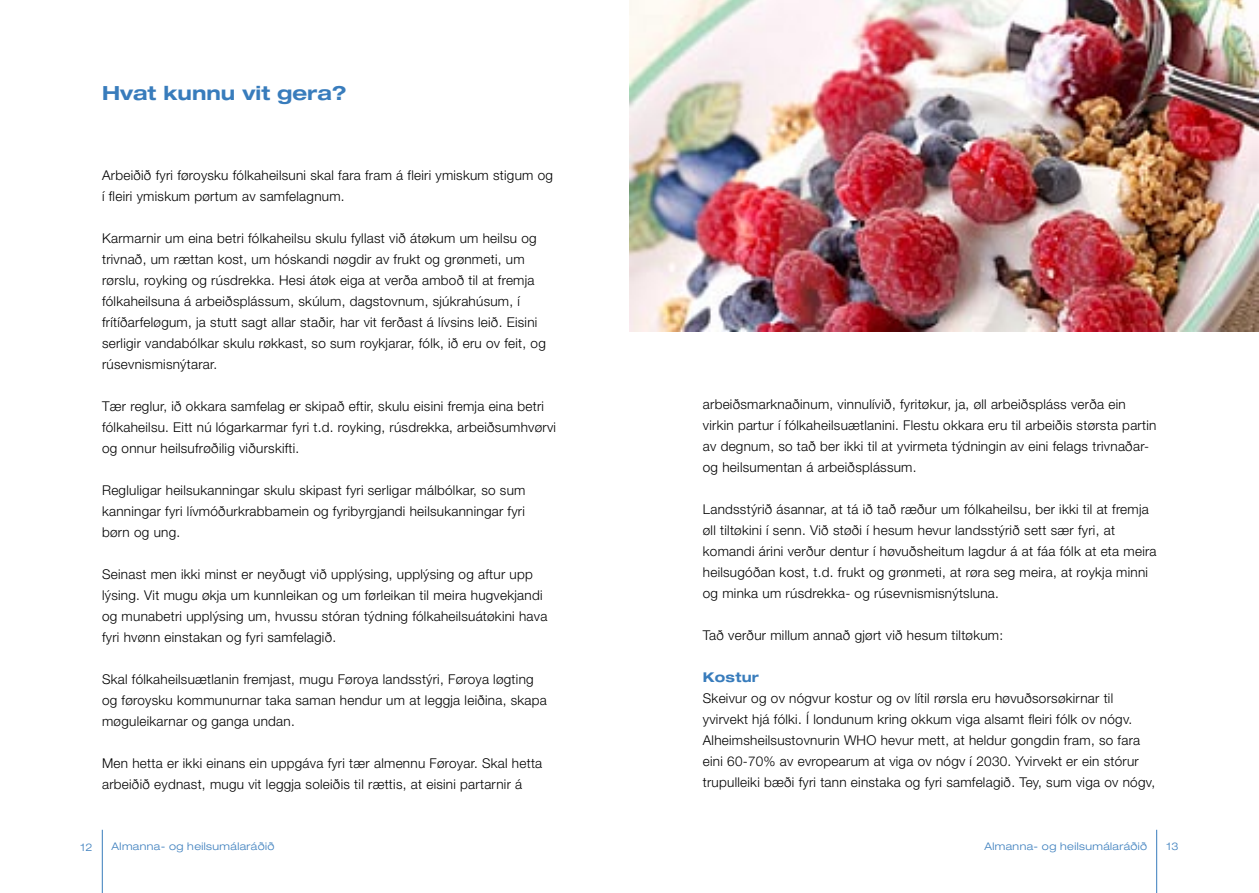
<style>
.page{position:relative;width:1259px;height:893px;background:#fff}
.page>*{position:absolute;margin:0;border:0;box-sizing:border-box;transform-origin:0 0}
.Yvirskrift{font:700 expanded 19.5px "Helvetica Neue";color:#387cbc}
.Breyðtekstur{font:300 13.5px/21px "Helvetica Neue";letter-spacing:.02em;color:#000}
.Breyðtekstur-2{font:700 expanded 13.5px "Helvetica Neue";letter-spacing:.02em;color:#387cbc}
.t1{font:300 expanded 10.5px "Helvetica Neue";letter-spacing:.04em;color:#387cbc}
</style>
<div class="page">
<hr style="left:102px;top:830px;width:1px;height:63px;background:#387cbc">
<hr style="left:1156px;top:830px;width:1px;height:63px;background:#387cbc">
<img style="left:629px;top:0;width:629px;height:332px">
<p class="Yvirskrift" style="left:102px;top:81px;width:246px">Hvat kunnu vit gera?</p>
<p class="Breyðtekstur" style="left:102px;top:164px;width:452px">Arbeiðið fyri føroysku fólkaheilsuni skal fara fram á fleiri ymiskum stigum og í fleiri ymiskum pørtum av samfelagnum.</p>
<p class="Breyðtekstur" style="left:102px;top:227px;width:445px">Karmarnir um eina betri fólkaheilsu skulu fyllast við átøkum um heilsu og trivnað, um rættan kost, um hóskandi nøgdir av frukt og grønmeti, um rørslu, royking og rúsdrekka. Hesi átøk eiga at verða amboð til at fremja fólkaheilsuna á arbeiðsplássum, skúlum, dagstovnum, sjúkrahúsum, í frítíðarfeløgum, ja stutt sagt allar staðir, har vit ferðast á lívsins leið. Eisini serligir vandabólkar skulu røkkast, so sum roykjarar, fólk, ið eru ov feit, og rúsevnismisnýtarar.</p>
<p class="Breyðtekstur" style="left:102px;top:395px;width:455px">Tær reglur, ið okkara samfelag er skipað eftir, skulu eisini fremja eina betri fólkaheilsu. Eitt nú lógarkarmar fyri t.d. royking, rúsdrekka, arbeiðsumhvørvi og onnur heilsufrøðilig viðurskifti.</p>
<p class="Breyðtekstur" style="left:102px;top:479px;width:425px;text-align:justify">Regluligar heilsukanningar skulu skipast fyri serligar málbólkar, so sum kanningar fyri lívmóðurkrabbamein og fyribyrgjandi heilsukanningar fyri børn og ung.</p>
<p class="Breyðtekstur" style="left:102px;top:563px;width:447px">Seinast men ikki minst er neyðugt við upplýsing, upplýsing og aftur upp lýsing. Vit mugu økja um kunnleikan og um førleikan til meira hugvekjandi og munabetri upplýsing um, hvussu stóran týdning fólkaheilsuátøkini hava fyri hvønn einstakan og fyri samfelagið.</p>
<p class="Breyðtekstur" style="left:102px;top:668px;width:446px">Skal fólkaheilsuætlanin fremjast, mugu Føroya landsstýri, Føroya løgting og føroysku kommunurnar taka saman hendur um at leggja leiðina, skapa møguleikarnar og ganga undan.</p>
<p class="Breyðtekstur" style="left:102px;top:752px;width:442px">Men hetta er ikki einans ein uppgáva fyri tær almennu Føroyar. Skal hetta arbeiðið eydnast, mugu vit leggja soleiðis til rættis, at eisini partarnir á</p>
<p class="Breyðtekstur" style="left:703px;top:394px;width:455px">arbeiðsmarknaðinum, vinnulívið, fyritøkur, ja, øll arbeiðspláss verða ein virkin partur í fólkaheilsuætlanini. Flestu okkara eru til arbeiðis størsta partin av degnum, so tað ber ikki til at yvirmeta týdningin av eini felags trivnaðar&shy;og heilsumentan á arbeiðsplássum.</p>
<p class="Breyðtekstur" style="left:703px;top:499px;width:455px">Landsstýrið ásannar, at tá ið tað ræður um fólkaheilsu, ber ikki til at fremja øll tiltøkini í senn. Við støði í hesum hevur landsstýrið sett sær fyri, at komandi árini verður dentur í høvuðsheitum lagdur á at fáa fólk at eta meira heilsugóðan kost, t.d. frukt og grønmeti, at røra seg meira, at roykja minni og minka um rúsdrekka- og rúsevnismisnýtsluna.</p>
<p class="Breyðtekstur" style="left:703px;top:625px;width:302px">Tað verður millum annað gjørt við hesum tiltøkum:</p>
<p class="Breyðtekstur-2" style="left:703px;top:669px;width:58px">Kostur</p>
<p class="Breyðtekstur" style="left:703px;top:688px;width:454px">Skeivur og ov nógvur kostur og ov lítil rørsla eru høvuðsorsøkirnar til yvirvekt hjá fólki. Í londunum kring okkum viga alsamt fleiri fólk ov nógv.<br>Alheimsheilsustovnurin WHO hevur mett, at heldur gongdin fram, so fara eini 60-70% av evropearum at viga ov nógv í 2030. Yvirvekt er ein stórur trupulleiki bæði fyri tann einstaka og fyri samfelagið. Tey, sum viga ov nógv,</p>
<p class="t1" style="left:80px;top:841px;width:14px">12</p>
<p class="t1" style="left:112px;top:840px;width:164px">Almanna- og heilsumálaráðið</p>
<p class="t1" style="left:984px;top:840px;width:164px">Almanna- og heilsumálaráðið</p>
<p class="t1" style="left:1166px;top:840px;width:14px">13</p>
</div>
